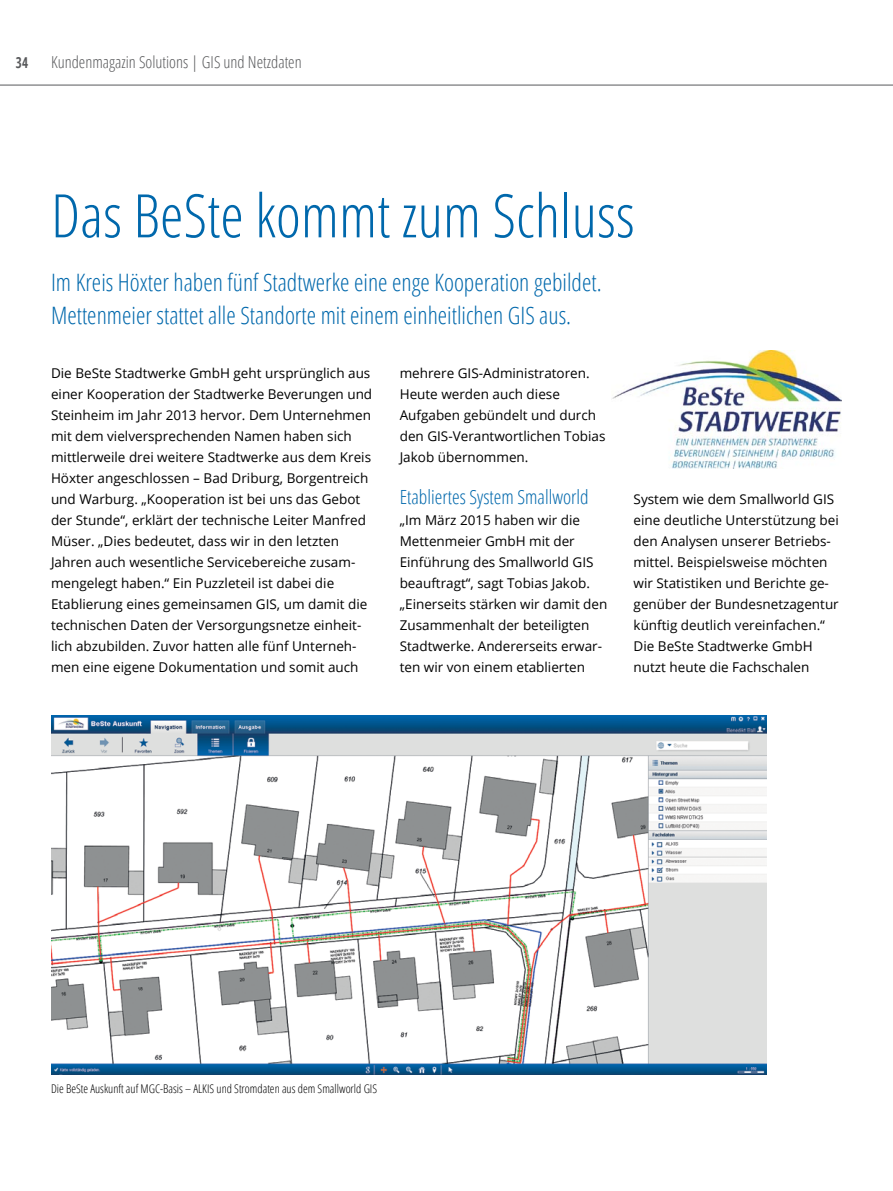
<style>
.page{position:relative;width:893px;height:1191px;background:#fff}
.page>*{position:absolute;margin:0;border:0;box-sizing:border-box;transform-origin:0 0}
.t1{font:300 condensed 60px "Open Sans";color:#0068ac}
.t2{font:300 condensed 24px/33px "Open Sans";color:#0068ac}
.t3{font:300 condensed 19.5px "Open Sans";color:#0068ac}
.t4{font:300 condensed 16.5px "Open Sans";color:#58595b}
.t5{font:700 condensed 15px "Open Sans";color:#58595b;scale:.87 1}
.t6{font:13.5px/21px "Open Sans";color:#000}
.t7{font:300 condensed 12px "Open Sans";color:#000}
</style>
<div class="page">
<hr style="left:0;top:85px;width:893px;height:1px;background:#58595b">
<img style="left:51px;top:715px;width:716px;height:359px">
<img style="left:612px;top:350px;width:230px;height:118px">
<p class="t5" style="left:16px;top:52px;width:15px">34</p>
<p class="t4" style="left:51px;top:51px;width:252px">Kundenmagazin Solutions | GIS und Netzdaten</p>
<h1 class="t1" style="left:51px;top:175px;width:585px">Das BeSte kommt zum Schluss</h1>
<h2 class="t2" style="left:51px;top:264px;width:552px">Im Kreis Höxter haben fünf Stadtwerke eine enge Kooperation gebildet.<br>Mettenmeier stattet alle Standorte mit einem einheitlichen GIS aus.</h2>
<p class="t6" style="left:51px;top:362px;width:323px">Die BeSte Stadtwerke GmbH geht ursprünglich aus einer Kooperation der Stadtwerke Beverungen und Steinheim im Jahr 2013 hervor. Dem Unternehmen mit dem vielversprechenden Namen haben sich mittlerweile drei weitere Stadtwerke aus dem Kreis Höxter angeschlossen – Bad Driburg, Borgentreich und Warburg. „Kooperation ist bei uns das Gebot der Stunde“, erklärt der technische Leiter Manfred Müser. „Dies bedeutet, dass wir in den letzten Jahren auch wesentliche Servicebereiche zusam&shy;mengelegt haben.“ Ein Puzzleteil ist dabei die Etablierung eines gemeinsamen GIS, um damit die technischen Daten der Versorgungsnetze einheit&shy;lich abzubilden. Zuvor hatten alle fünf Unterneh&shy;men eine eigene Dokumentation und somit auch</p>
<p class="t6" style="left:400px;top:362px;width:207px">mehrere GIS-Administratoren.<br>Heute werden auch diese<br>Aufgaben gebündelt und durch den GIS-Verantwortlichen Tobias<br>Jakob übernommen.</p>
<h3 class="t3" style="left:400px;top:484px;width:191px">Etabliertes System Smallworld</h3>
<p class="t6" style="left:400px;top:509px;width:209px">„Im März 2015 haben wir die<br>Mettenmeier GmbH mit der<br>Einführung des Smallworld GIS beauftragt“, sagt Tobias Jakob. „Einerseits stärken wir damit den<br>Zusammenhalt der beteiligten<br>Stadtwerke. Andererseits erwar&shy;ten wir von einem etablierten</p>
<p class="t6" style="left:634px;top:488px;width:207px">System wie dem Smallworld GIS eine deutliche Unterstützung bei den Analysen unserer Betriebs&shy;mittel. Beispielsweise möchten wir Statistiken und Berichte ge&shy;genüber der Bundesnetzagentur künftig deutlich vereinfachen.“<br>Die BeSte Stadtwerke GmbH nutzt heute die Fachschalen</p>
<p class="t7" style="left:51px;top:1080px;width:328px">Die BeSte Auskunft auf MGC-Basis – ALKIS und Stromdaten aus dem Smallworld GIS</p>
</div>
